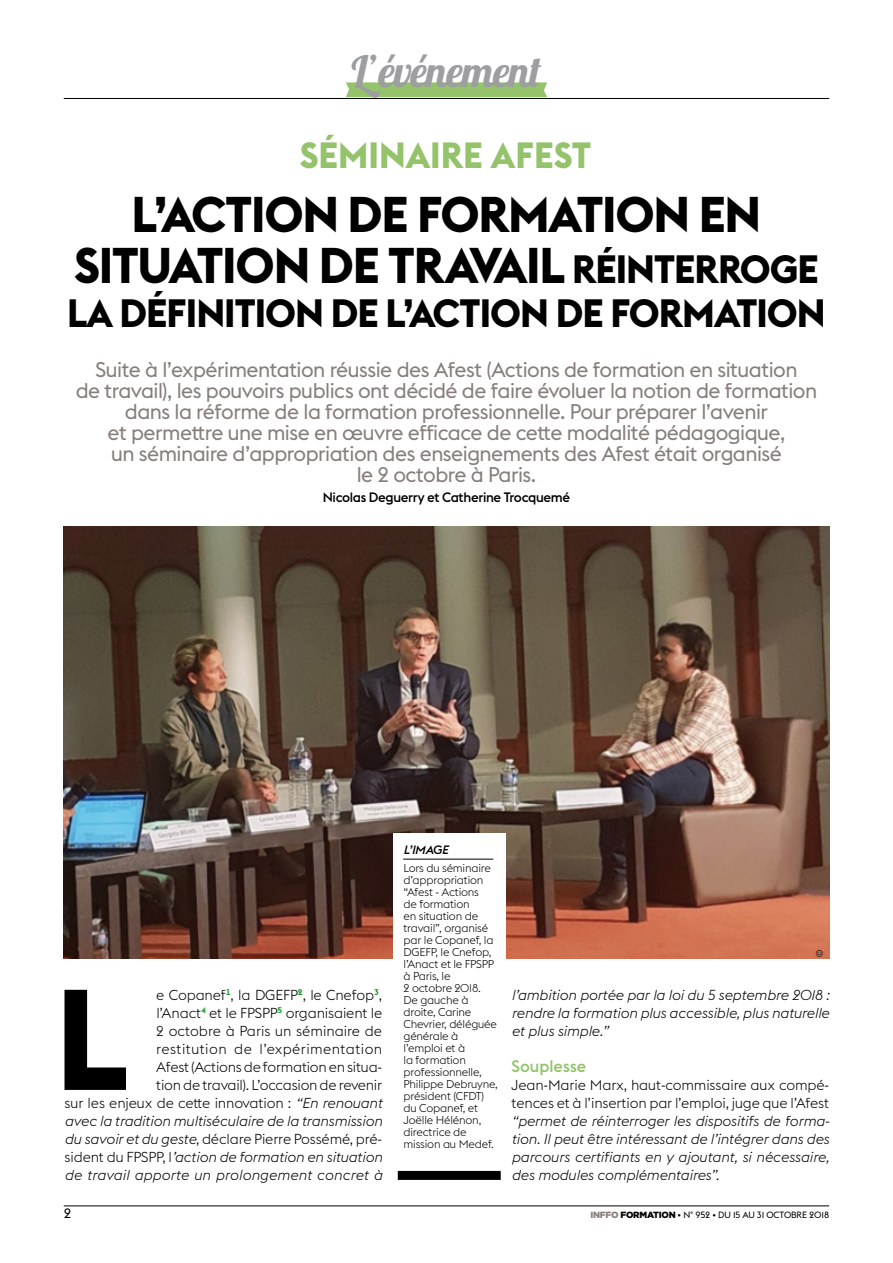
<style>
.page{position:relative;width:893px;height:1263px;background:#fff}
.page>*{position:absolute;margin:0;border:0;box-sizing:border-box;transform-origin:0 0}
.t1{font:700 141px "Euclid Flex";color:#000}
.t2{font:700 49.5px/51px "Euclid Flex";letter-spacing:-.025em;color:#000;text-align:center}
.t3{font:43.35px "Lobster 1.4";letter-spacing:-.02em;color:#9c9e9f}
.t4{font:700 39px "Euclid Flex";letter-spacing:-.025em;color:#000}
.t5{font:700 36px "Euclid Flex";color:#94c36b}
.t6{font:21px/21px "Euclid Flex";letter-spacing:-.025em;color:#867e7b;text-align:center}
.t7{font:500 16.5px "Euclid Flex";color:#94c36b}
.t8{font:300 14.25px/18px "Euclid Flex";letter-spacing:-.01em;color:#000}
.t9{font:italic 300 14.25px/18px "Euclid Flex";letter-spacing:-.01em;color:#000;text-align:justify}
.t10{font:500 13.5px "Euclid Flex";letter-spacing:-.025em;color:#000}
.t11{font:13.5px "Euclid Flex";color:#000}
.t12{font:italic 500 12px "Euclid Flex";letter-spacing:-.01em;color:#000}
.t13{font:300 11.25px/12px "Euclid Flex";letter-spacing:-.02em;color:#000}
.t14{font:9px "Euclid Flex";letter-spacing:-.01em;color:#000}
.t15{font:300 9px "Helvetica";color:#000}
.s1{font-size:39px}
.s2{font-style:italic}
.s3{font-family:"Gotham";font-weight:900;color:#867e7b}
.s4{font-family:"Gotham";font-weight:900}
</style>
<div class="page">
<hr style="left:64px;top:1205px;width:765px;height:1px;background:#000">
<svg style="left:346px;top:82px;width:201px;height:15px;background:#98c571"></svg>
<hr style="left:64px;top:98px;width:765px;height:1px;background:#000">
<img style="left:64px;top:526px;width:765px;height:432px">
<div style="left:393px;top:833px;width:113px;height:345px;background:#fff"></div>
<hr style="left:403px;top:859px;width:90px;height:1px;background:#000">
<div style="left:398px;top:1171px;width:103px;height:9px;background:#000"></div>
<h3 class="t3" style="left:352px;top:44px;width:191px">L’événement</h3>
<h3 class="t5" style="left:300px;top:134px;width:293px">SÉMINAIRE AFEST</h3>
<h2 class="t2" style="left:74px;top:190px;width:746px">L’ACTION DE FORMATION EN<br>SITUATION DE TRAVAIL <span class="s1">RÉINTERROGE</span></h2>
<h3 class="t4" style="left:67px;top:291px;width:760px">LA DÉFINITION DE L’ACTION DE FORMATION</h3>
<p class="t6" style="left:76px;top:359px;width:743px">Suite à l’expérimentation réussie des Afest (Actions de formation en situation<br>de travail), les pouvoirs publics ont décidé de faire évoluer la notion de formation dans la réforme de la formation professionnelle. Pour préparer l’avenir<br>et permettre une mise en œuvre efficace de cette modalité pédagogique,<br>un séminaire d’appropriation des enseignements des Afest était organisé<br>le 2 octobre à Paris.</p>
<p class="t10" style="left:323px;top:489px;width:249px">Nicolas Deguerry et Catherine Trocquemé</p>
<p class="t8" style="left:65px;top:986px;width:319px;text-align:right">e Copanef<sup>1</sup>, la DGEFP<sup>2</sup>, le Cnefop<sup>3</sup>,<br>l’Anact<sup>4</sup> et le FPSPP<sup>5</sup> organisaient le<br>2 octobre à Paris un séminaire de<br>restitution de l’expérimentation<br>Afest (Actions de formation en situa-<br>tion de travail). L’occasion de revenir<br>sur les enjeux de cette innovation : <span class="s2">“En renouant avec la tradition multiséculaire de la transmission du savoir et du geste</span>, déclare Pierre Possémé, pré&shy;sident du FPSPP, l<span class="s2">’action de formation en situation de travail apporte un prolongement concret à</span></p>
<h1 class="t1" style="left:55px;top:959px;width:75px">L</h1>
<p class="t12" style="left:404px;top:843px;width:46px">L’IMAGE</p>
<p class="t13" style="left:404px;top:862px;width:96px">Lors du séminaire d’appropriation “Afest - Actions<br>de formation<br>en situation de travail”, organisé par le Copanef, la<br>DGEFP, le Cnefop, l’Anact et le FPSPP à Paris, le<br>2 octobre 2018.<br>De gauche à droite, Carine<br>Chevrier, déléguée générale à l’emploi et à<br>la formation professionnelle,<br>Philippe Debruyne, président (CFDT) du Copanef, et<br>Joëlle Hélénon, directrice de mission au Medef.</p>
<p class="t15" style="left:812px;top:957px;width:9px;rotate:-90deg">©</p>
<p class="t9" style="left:511px;top:986px;width:319px">l’ambition portée par la loi du 5 septembre 2018 : rendre la formation plus accessible, plus naturelle et plus simple.”</p>
<p class="t7" style="left:511px;top:1056px;width:76px">Souplesse</p>
<p class="t8" style="left:511px;top:1076px;width:319px">Jean-Marie Marx, haut-commissaire aux compé&shy;tences et à l’insertion par l’emploi, juge que l’Afest</p>
<p class="t9" style="left:511px;top:1112px;width:319px">“permet de réinterroger les dispositifs de forma&shy;tion. Il peut être intéressant de l’intégrer dans des parcours certifiants en y ajoutant, si nécessaire, des modules complémentaires”.</p>
<p class="t11" style="left:64px;top:1205px;width:9px">2</p>
<p class="t14" style="left:590px;top:1209px;width:240px"><span class="s3">INFFO</span> <span class="s4">FORMATION</span> • N° 952 • DU 15 AU 31 OCTOBRE 2018</p>
</div>
